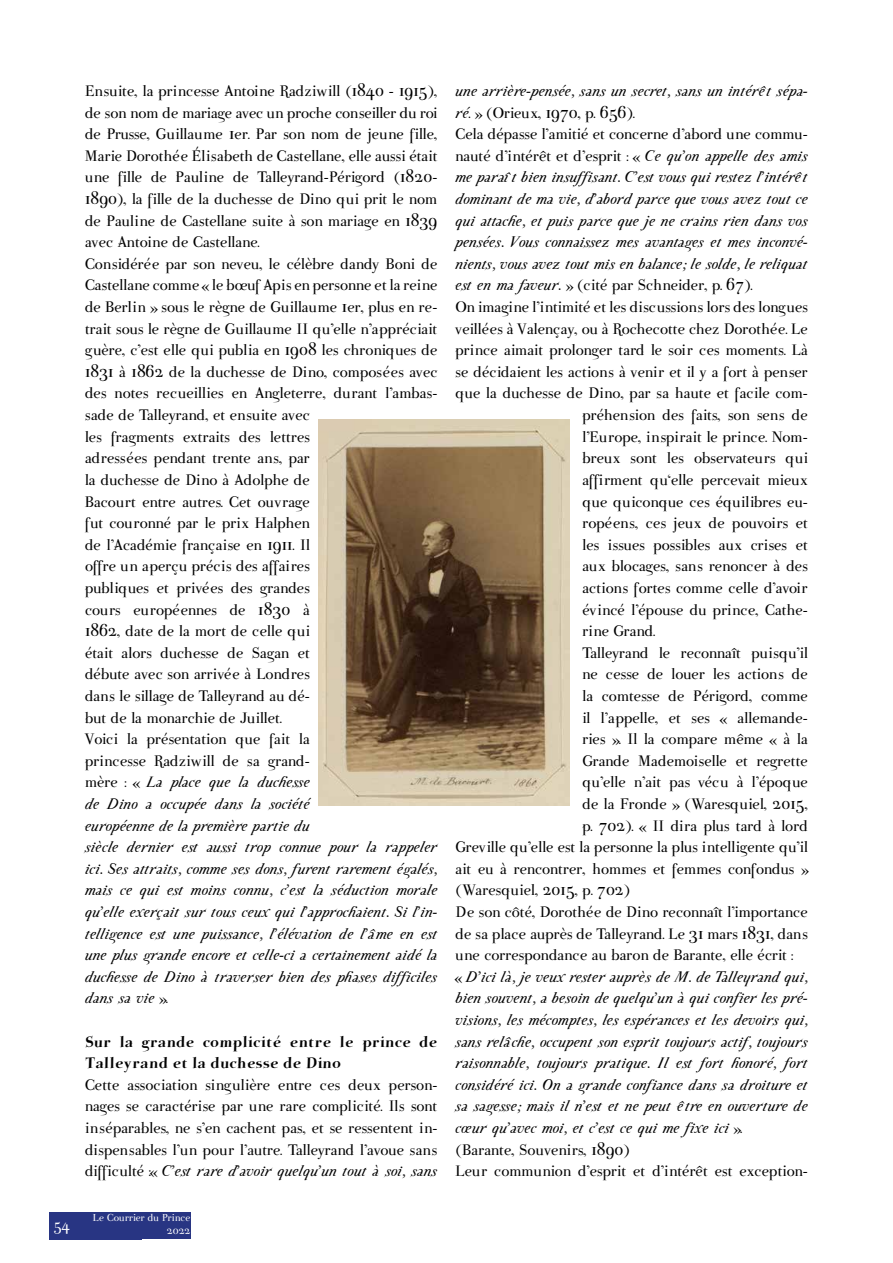
<style>
.page{position:relative;width:893px;height:1263px;background:#fff}
.page>*{position:absolute;margin:0;border:0;box-sizing:border-box;transform-origin:0 0}
.t1{font:18px/21.6px "Parma Petit";color:#000}
.t2{font:italic 18px "Parma Petit";color:#000}
.t3{font:18px/21.6px "Parma Petit Heavy Swinging";color:#000}
.t4{font:16.5px "Parma Petit";color:#fff}
.t5{font:12px/12.9px "Parma Petit";color:#fff;text-align:right}
.s1{font-style:italic}
.s2{font-style:normal}
</style>
<div class="page">
<div style="left:50px;top:1212px;width:92px;height:27px;background:#283583"></div>
<div style="left:88px;top:1212px;width:103px;height:27px;background:#283583"></div>
<img style="left:318px;top:420px;width:251px;height:386px">
<p class="t1" style="left:85px;top:80px;width:354px">Ensuite, la princesse Antoine Radziwill (1840 - 1915), de son nom de mariage avec un proche conseiller du roi de Prusse, Guillaume 1er. Par son nom de jeune fille, Marie Dorothée Élisabeth de Castellane, elle aussi était une fille de Pauline de Talleyrand-Périgord (1820- 1890), la fille de la duchesse de Dino qui prit le nom de Pauline de Castellane suite à son mariage en 1839 avec Antoine de Castellane.<br>Considérée par son neveu, le célèbre dandy Boni de Castellane comme « le bœuf Apis en personne et la reine de Berlin » sous le règne de Guillaume 1er, plus en re&shy;trait sous le règne de Guillaume II qu’elle n’appréciait guère, c’est elle qui publia en 1908 les chroniques de 1831 à 1862 de la duchesse de Dino, composées avec des notes recueillies en Angleterre, durant l’ambas&shy;sade de Talleyrand, et ensuite avec<br>les fragments extraits des lettres<br>adressées pendant trente ans, par<br>la duchesse de Dino à Adolphe de<br>Bacourt entre autres. Cet ouvrage<br>fut couronné par le prix Halphen<br>de l’Académie française en 1911. Il<br>offre un aperçu précis des affaires<br>publiques et privées des grandes<br>cours européennes de 1830 à<br>1862, date de la mort de celle qui<br>était alors duchesse de Sagan et<br>débute avec son arrivée à Londres<br>dans le sillage de Talleyrand au dé-<br>but de la monarchie de Juillet.<br>Voici la présentation que fait la<br>princesse Radziwill de sa grand-<br>mère : « <span class="s1">La place que la duchesse<br>de Dino a occupée dans la société<br>européenne de la première partie du<br>siècle dernier est aussi trop connue pour la rappeler ici. Ses attraits, comme ses dons, furent rarement égalés, mais ce qui est moins connu, c’est la séduction morale qu’elle exerçait sur tous ceux qui l’approchaient. Si l’in&shy;telligence est une puissance, l’élévation de l’âme en est une plus grande encore et celle-ci a certainement aidé la duchesse de Dino à traverser bien des phases difficiles dans sa vie</span> ».</p>
<p class="t3" style="left:85px;top:1031px;width:354px">Sur la grande complicité entre le prince de<br>Talleyrand et la duchesse de Dino</p>
<p class="t1" style="left:85px;top:1074px;width:354px;text-align:justify">Cette association singulière entre ces deux person&shy;nages se caractérise par une rare complicité. Ils sont inséparables, ne s’en cachent pas, et se ressentent in&shy;dispensables l’un pour l’autre. Talleyrand l’avoue sans difficulté :« <span class="s1">C’est rare d’avoir quelqu’un tout à soi, sans</span></p>
<p class="t4" style="left:54px;top:1216px;width:18px">54</p>
<p class="t5" style="left:93px;top:1211px;width:99px">Le Courrier du Prince<br>2022</p>
<p class="t2" style="left:455px;top:81px;width:354px">une arrière-pensée, sans un secret, sans un intérêt sépa-</p>
<p class="t1" style="left:455px;top:102px;width:181px"><span class="s1">ré</span>. » (Orieux, 1970, p. 656).</p>
<p class="t1" style="left:455px;top:124px;width:354px">Cela dépasse l’amitié et concerne d’abord une commu-</p>
<p class="t1" style="left:455px;top:145px;width:354px">nauté d’intérêt et d’esprit : « <span class="s1">Ce qu’on appelle des amis</span></p>
<p class="t2" style="left:455px;top:167px;width:354px">me paraît bien insuffisant. C’est vous qui restez l’intérêt</p>
<p class="t2" style="left:455px;top:189px;width:354px">dominant de ma vie, d’abord parce que vous avez tout ce</p>
<p class="t2" style="left:455px;top:211px;width:354px">qui attache, et puis parce que je ne crains rien dans vos</p>
<p class="t2" style="left:455px;top:232px;width:354px">pensées. Vous connaissez mes avantages et mes inconvé-</p>
<p class="t2" style="left:455px;top:254px;width:354px">nients, vous avez tout mis en balance; le solde, le reliquat</p>
<p class="t1" style="left:455px;top:275px;width:299px"><span class="s1">est en ma faveur.</span> » (cité par Schneider, p. 67).</p>
<p class="t1" style="left:455px;top:296px;width:354px">On imagine l’intimité et les discussions lors des longues</p>
<p class="t1" style="left:455px;top:318px;width:354px">veillées à Valençay, ou à Rochecotte chez Dorothée. Le</p>
<p class="t1" style="left:455px;top:340px;width:354px">prince aimait prolonger tard le soir ces moments. Là</p>
<p class="t1" style="left:455px;top:361px;width:354px">se décidaient les actions à venir et il y a fort à penser</p>
<p class="t1" style="left:455px;top:383px;width:354px">que la duchesse de Dino, par sa haute et facile com-</p>
<p class="t1" style="left:582px;top:404px;width:227px">préhension des faits, son sens de</p>
<p class="t1" style="left:582px;top:426px;width:227px">l’Europe, inspirait le prince. Nom-</p>
<p class="t1" style="left:582px;top:448px;width:227px">breux sont les observateurs qui</p>
<p class="t1" style="left:582px;top:469px;width:227px">affirment qu‘elle percevait mieux</p>
<p class="t1" style="left:582px;top:491px;width:227px">que quiconque ces équilibres eu-</p>
<p class="t1" style="left:582px;top:512px;width:227px">ropéens, ces jeux de pouvoirs et</p>
<p class="t1" style="left:582px;top:534px;width:227px">les issues possibles aux crises et</p>
<p class="t1" style="left:582px;top:556px;width:227px">aux blocages, sans renoncer à des</p>
<p class="t1" style="left:582px;top:577px;width:227px">actions fortes comme celle d’avoir</p>
<p class="t1" style="left:582px;top:599px;width:227px">évincé l’épouse du prince, Cathe-</p>
<p class="t1" style="left:582px;top:620px;width:74px">rine Grand.</p>
<p class="t1" style="left:582px;top:642px;width:227px">Talleyrand le reconnaît puisqu’il</p>
<p class="t1" style="left:582px;top:664px;width:227px">ne cesse de louer les actions de</p>
<p class="t1" style="left:582px;top:685px;width:227px">la comtesse de Périgord, comme</p>
<p class="t1" style="left:582px;top:707px;width:227px">il l’appelle, et ses « allemande-</p>
<p class="t1" style="left:582px;top:728px;width:227px">ries ». Il la compare même « à la</p>
<p class="t1" style="left:582px;top:750px;width:227px">Grande Mademoiselle et regrette</p>
<p class="t1" style="left:582px;top:772px;width:227px">qu’elle n’ait pas vécu à l’époque</p>
<p class="t1" style="left:582px;top:793px;width:227px">de la Fronde » (Waresquiel, 2015,</p>
<p class="t1" style="left:582px;top:815px;width:227px">p. 702). « II dira plus tard à lord</p>
<p class="t1" style="left:455px;top:836px;width:354px">Greville qu’elle est la personne la plus intelligente qu’il</p>
<p class="t1" style="left:455px;top:858px;width:354px">ait eu à rencontrer, hommes et femmes confondus »</p>
<p class="t1" style="left:455px;top:880px;width:176px">(Waresquiel, 2015, p. 702)</p>
<p class="t1" style="left:455px;top:901px;width:354px">De son côté, Dorothée de Dino reconnaît l’importance</p>
<p class="t1" style="left:455px;top:923px;width:354px">de sa place auprès de Talleyrand. Le 31 mars 1831, dans</p>
<p class="t1" style="left:455px;top:944px;width:339px">une correspondance au baron de Barante, elle écrit :</p>
<p class="t2" style="left:455px;top:967px;width:354px"><span class="s2">«</span> D’ici là, je veux rester auprès de M. de Talleyrand qui,</p>
<p class="t2" style="left:455px;top:988px;width:354px">bien souvent, a besoin de quelqu’un à qui confier les pré-</p>
<p class="t2" style="left:455px;top:1010px;width:354px">visions, les mécomptes, les espérances et les devoirs qui,</p>
<p class="t2" style="left:455px;top:1031px;width:354px">sans relâche, occupent son esprit toujours actif, toujours</p>
<p class="t2" style="left:455px;top:1053px;width:354px">raisonnable, toujours pratique. Il est fort honoré, fort</p>
<p class="t2" style="left:455px;top:1075px;width:354px">considéré ici. On a grande confiance dans sa droiture et</p>
<p class="t2" style="left:455px;top:1096px;width:354px">sa sagesse; mais il n’est et ne peut être en ouverture de</p>
<p class="t2" style="left:455px;top:1118px;width:288px">cœur qu’avec moi, et c’est ce qui me fixe ici <span class="s2">».</span></p>
<p class="t1" style="left:455px;top:1139px;width:176px">(Barante, Souvenirs, 1890)</p>
<p class="t1" style="left:455px;top:1160px;width:354px">Leur communion d’esprit et d’intérêt est exception-</p>
</div>
